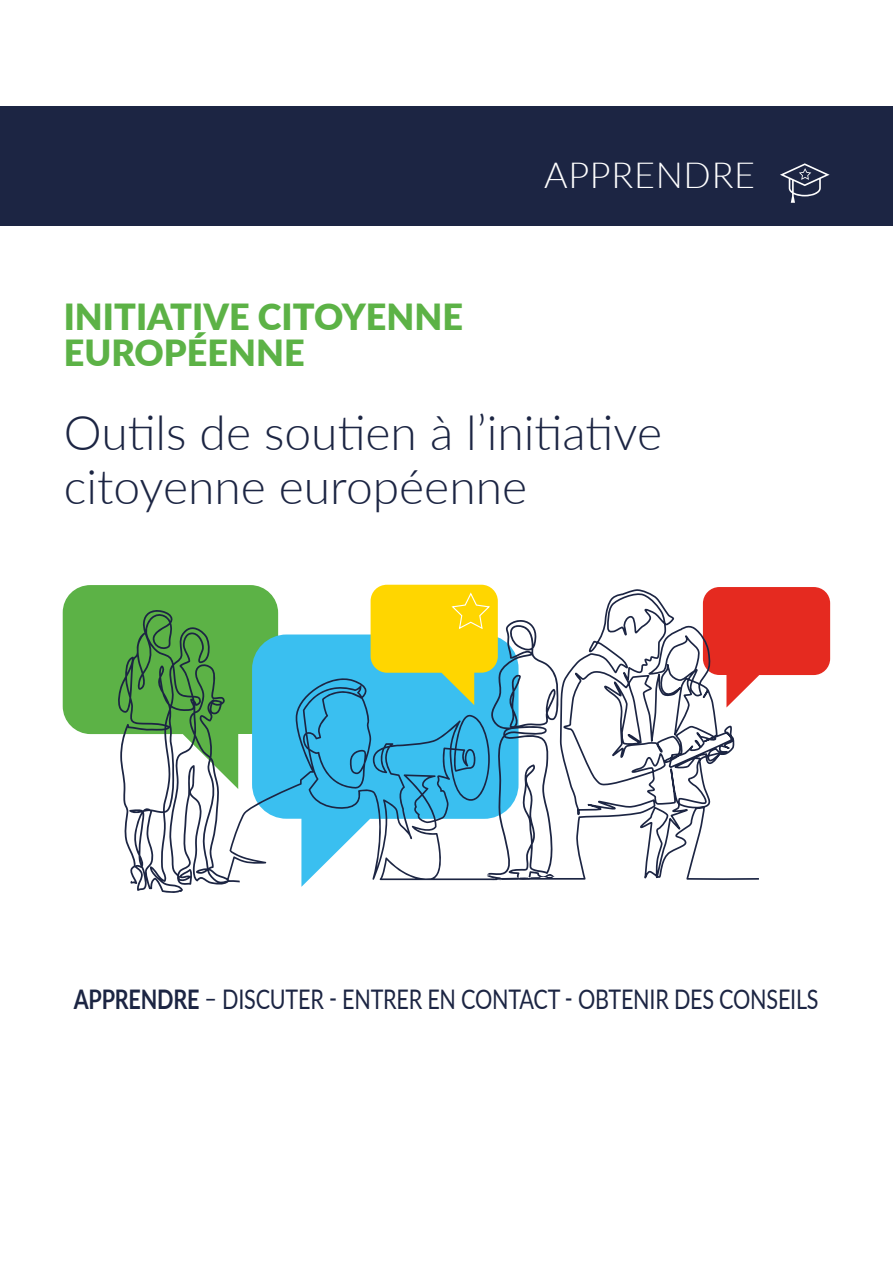
<style>
.page{position:relative;width:893px;height:1263px;background:#fff}
.page>*{position:absolute;margin:0;border:0;box-sizing:border-box;transform-origin:0 0}
.t1{font:300 48px/54px "Lato";color:#1c2543}
.t2{font:900 36px/36px "Lato";color:#5cb246}
.t3{font:300 36px "Lato";letter-spacing:.02em;color:#fff}
.t4{font:27px "Lato";letter-spacing:-.01em;color:#1c2543;scale:.8 1}
.s1{font-weight:700}
</style>
<div class="page">
<div style="left:0;top:106px;width:893px;height:119px;background:#1c2543"></div>
<svg style="left:278px;top:634px;width:216px;height:253px;fill:#3abff0"></svg>
<div style="left:714px;top:587px;width:116px;height:89px;background:#e52a20"></div>
<svg style="left:494px;top:588px;width:267px;height:293px"></svg>
<svg style="left:63px;top:585px;width:215px;height:308px"></svg>
<svg style="left:226px;top:676px;width:145px;height:204px;fill:#3abff0"></svg>
<svg style="left:371px;top:585px;width:188px;height:295px"></svg>
<svg style="left:780px;top:163px;width:50px;height:40px"></svg>
<h2 class="t2" style="left:64px;top:298px;width:401px">INITIATIVE CITOYENNE<br>EUROPÉENNE</h2>
<h2 class="t3" style="left:544px;top:150px;width:212px">APPRENDRE</h2>
<h1 class="t1" style="left:64px;top:404px;width:600px">Outils de soutien à l’initiative citoyenne européenne</h1>
<p class="t4" style="left:74px;top:980px;width:932px"><span class="s1">APPRENDRE</span> – DISCUTER - ENTRER EN CONTACT - OBTENIR DES CONSEILS</p>
</div>
